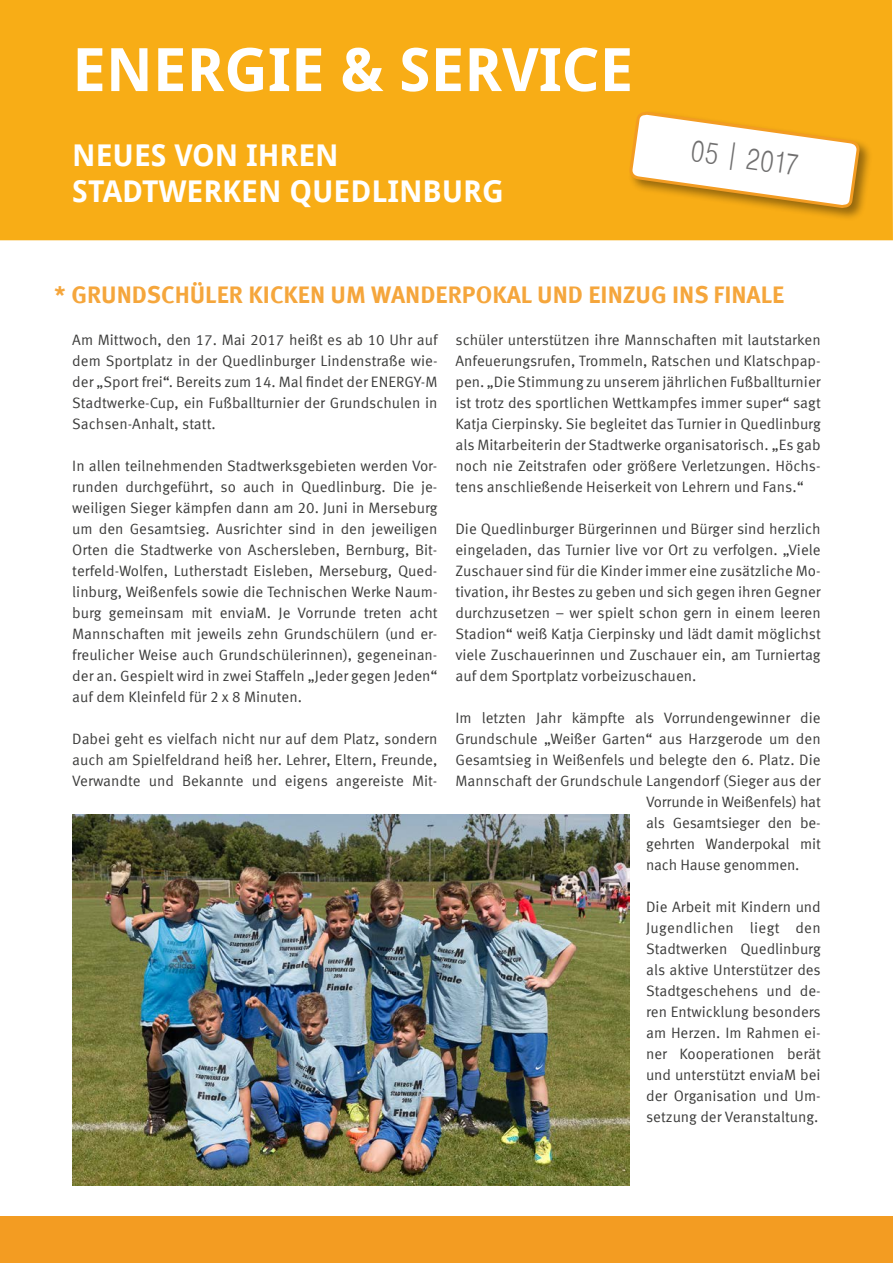
<style>
.page{position:relative;width:893px;height:1263px;background:#fff}
.page>*{position:absolute;margin:0;border:0;box-sizing:border-box;transform-origin:0 0}
.t1{font:700 60px "Droid Sans";color:#fff}
.t2{font:700 30px/36px "Droid Sans";color:#fff}
.t3{font:30px "Dotum";color:#706f6f;scale:.8 1}
.t4{font:700 24px "Meta Offc Pro";color:#f5a63c}
.t5{font:15px/21px "Meta Offc Pro Norm";color:#3c3c3b;text-align:justify}
</style>
<div class="page">
<div style="left:0;top:0;width:893px;height:240px;background:#f8ad16"></div>
<div style="left:628px;top:110px;width:245px;height:112px;background:#000;opacity:.4"></div>
<svg style="left:628px;top:107px;width:233px;height:105px"></svg>
<div style="left:0;top:1216px;width:893px;height:47px;background:#f39c22"></div>
<img style="left:72px;top:814px;width:557px;height:371px">
<h1 class="t1" style="left:72px;top:31px;width:562px">ENERGIE &amp; SERVICE</h1>
<h2 class="t2" style="left:72px;top:138px;width:433px">NEUES VON IHREN<br>STADTWERKEN QUEDLINBURG</h2>
<h2 class="t3" style="left:693px;top:135px;width:137px;rotate:8deg">05 | 2017</h2>
<h3 class="t4" style="left:54px;top:276px;width:732px">* GRUNDSCHÜLER KICKEN UM WANDERPOKAL UND EINZUG INS FINALE</h3>
<p class="t5" style="left:72px;top:329px;width:367px">Am Mittwoch, den 17. Mai 2017 heißt es ab 10 Uhr auf dem Sportplatz in der Quedlinburger Lindenstraße wie&shy;der „Sport frei“. Bereits zum 14. Mal findet der ENERGY-M Stadtwerke-Cup, ein Fußballturnier der Grundschulen in Sachsen-Anhalt, statt.</p>
<p class="t5" style="left:72px;top:455px;width:367px">In allen teilnehmenden Stadtwerksgebieten werden Vor&shy;runden durchgeführt, so auch in Quedlinburg. Die je&shy;weiligen Sieger kämpfen dann am 20. Juni in Merseburg um den Gesamtsieg. Ausrichter sind in den jeweiligen Orten die Stadtwerke von Aschersleben, Bernburg, Bit&shy;terfeld-Wolfen, Lutherstadt Eisleben, Merseburg, Qued&shy;linburg, Weißenfels sowie die Technischen Werke Naum&shy;burg gemeinsam mit enviaM. Je Vorrunde treten acht Mannschaften mit jeweils zehn Grundschülern (und er&shy;freulicher Weise auch Grundschülerinnen), gegeneinan&shy;der an. Gespielt wird in zwei Staffeln „Jeder gegen Jeden“ auf dem Kleinfeld für 2 x 8 Minuten.</p>
<p class="t5" style="left:72px;top:728px;width:367px">Dabei geht es vielfach nicht nur auf dem Platz, sondern auch am Spielfeldrand heiß her. Lehrer, Eltern, Freunde, Verwandte und Bekannte und eigens angereiste Mit-</p>
<p class="t5" style="left:455px;top:329px;width:367px">schüler unterstützen ihre Mannschaften mit lautstarken Anfeuerungsrufen, Trommeln, Ratschen und Klatschpap&shy;pen. „Die Stimmung zu unserem jährlichen Fußballturnier ist trotz des sportlichen Wettkampfes immer super“ sagt Katja Cierpinsky. Sie begleitet das Turnier in Quedlinburg als Mitarbeiterin der Stadtwerke organisatorisch. „Es gab noch nie Zeitstrafen oder größere Verletzungen. Höchs&shy;tens anschließende Heiserkeit von Lehrern und Fans.“</p>
<p class="t5" style="left:455px;top:518px;width:367px">Die Quedlinburger Bürgerinnen und Bürger sind herzlich eingeladen, das Turnier live vor Ort zu verfolgen. „Viele Zuschauer sind für die Kinder immer eine zusätzliche Mo&shy;tivation, ihr Bestes zu geben und sich gegen ihren Gegner durchzusetzen – wer spielt schon gern in einem leeren Stadion“ weiß Katja Cierpinsky und lädt damit möglichst viele Zuschauerinnen und Zuschauer ein, am Turniertag auf dem Sportplatz vorbeizuschauen.</p>
<p class="t5" style="left:455px;top:707px;width:367px">Im letzten Jahr kämpfte als Vorrundengewinner die</p>
<p class="t5" style="left:455px;top:728px;width:367px">Grundschule „Weißer Garten“ aus Harzgerode um den</p>
<p class="t5" style="left:455px;top:749px;width:367px">Gesamtsieg in Weißenfels und belegte den 6. Platz. Die</p>
<p class="t5" style="left:455px;top:770px;width:367px">Mannschaft der Grundschule Langendorf (Sieger aus der</p>
<p class="t5" style="left:646px;top:791px;width:176px">Vorrunde in Weißenfels) hat</p>
<p class="t5" style="left:646px;top:812px;width:176px">als Gesamtsieger den be-</p>
<p class="t5" style="left:646px;top:833px;width:176px">gehrten Wanderpokal mit</p>
<p class="t5" style="left:646px;top:854px;width:155px">nach Hause genommen.</p>
<p class="t5" style="left:646px;top:896px;width:176px">Die Arbeit mit Kindern und Jugendlichen liegt den Stadtwerken Quedlinburg als aktive Unterstützer des Stadtgeschehens und de&shy;ren Entwicklung besonders am Herzen. Im Rahmen ei&shy;ner Kooperationen berät und unterstützt enviaM bei der Organisation und Um&shy;setzung der Veranstaltung.</p>
</div>
